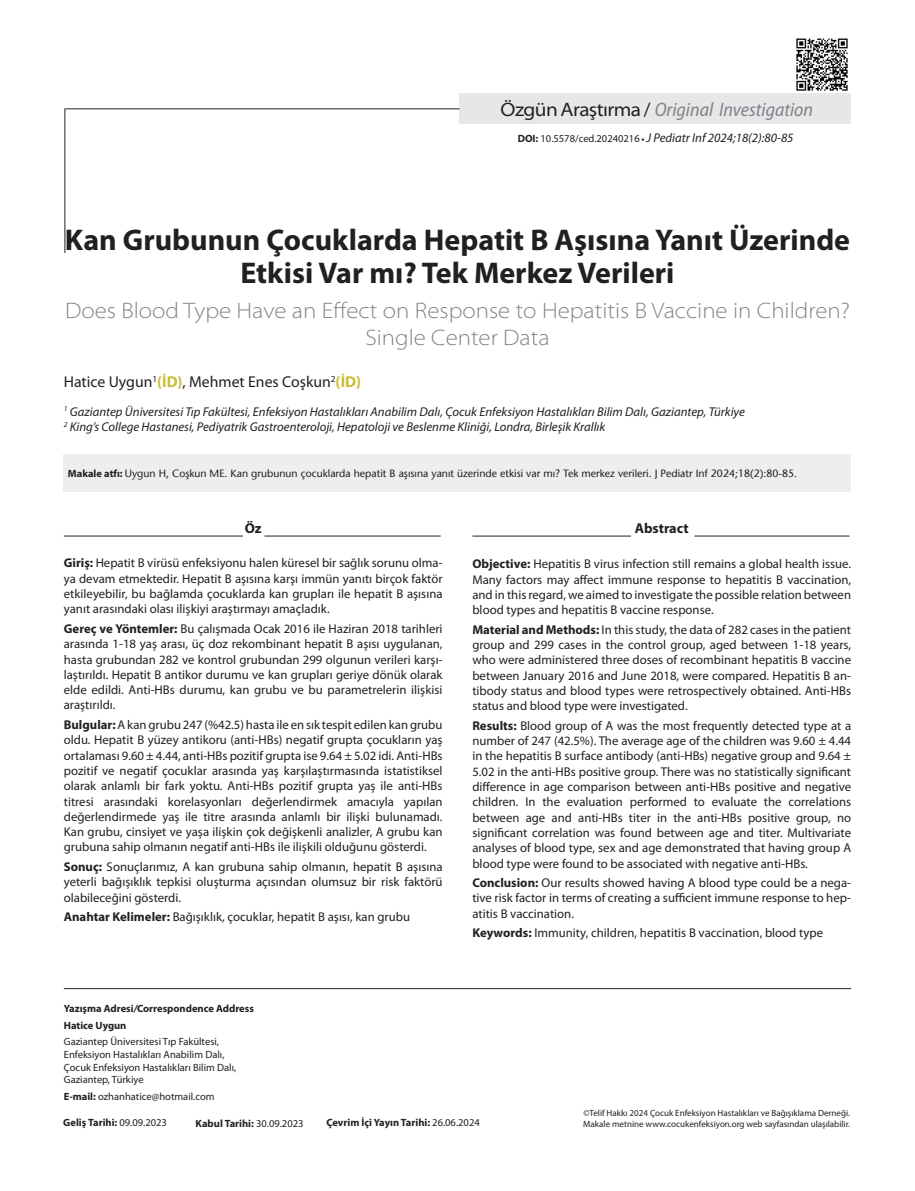
<style>
.page{position:relative;width:915px;height:1191px;background:#fff}
.page>*{position:absolute;margin:0;border:0;box-sizing:border-box;transform-origin:0 0}
.t1{font:700 30px/33px "Myriad Pro";color:#231f20;text-align:center}
.t2{font:300 semi-expanded 22.5px/27px "Myriad Pro";color:#808285;text-align:center}
.t3{font:italic semi-condensed 19.5px "Myriad Pro";color:#808285}
.t4{font:15.75px "Myriad Pro";color:#231f20}
.t5{font:700 14.25px "Myriad Pro";color:#231f20}
.t6{font:12.75px/15.3px "Myriad Pro";color:#231f20;text-align:justify}
.t7{font:italic 12.75px/15.3px "Myriad Pro";color:#231f20}
.t8{font:10.5px/12.6px "Myriad Pro";color:#231f20}
.t9{font:500 10.5px "Stone Sans Std";color:#231f20}
.t10{font:700 10.5px/16.8px "Myriad Pro";color:#231f20}
.t11{font:9px "Myriad Pro";color:#231f20}
.s1{font-style:normal;font-stretch:semi-expanded;color:#231f20}
.s2{font-style:normal;font-stretch:normal;color:#231f20}
.s3{font-weight:700;font-style:normal;font-size:10.5px}
.s4{font-style:normal;font-size:10.5px}
.s5{font-weight:700;font-style:normal;font-size:9px}
.s6{font-weight:700;color:#cabd34}
.s7{font-family:"Myriad Pro";font-weight:700}
.s8{font-weight:700}
.s9{font-style:italic}
.s10{font-weight:400}
</style>
<div class="page">
<img style="left:796px;top:38px;width:52px;height:53px">
<hr style="left:64px;top:988px;width:786px;height:1px;background:#231f20">
<div style="left:459px;top:94px;width:391px;height:30px;background:#e6e7e9"></div>
<hr style="left:64px;top:108px;width:1px;height:145px;background:#231f20">
<hr style="left:65px;top:108px;width:394px;height:1px;background:#231f20">
<hr style="left:64px;top:535px;width:179px;height:1px;background:#231f20">
<hr style="left:264px;top:535px;width:176px;height:1px;background:#231f20">
<hr style="left:472px;top:536px;width:158px;height:1px;background:#231f20">
<hr style="left:694px;top:535px;width:155px;height:1px;background:#231f20">
<div style="left:64px;top:454px;width:786px;height:37px;background:#eeeeef"></div>
<h3 class="t3" style="left:500px;top:99px;width:314px"><span class="s1">ÖzgünAraştırma</span> <span class="s2">/</span> Original Investigation</h3>
<p class="t7" style="left:517px;top:131px;width:277px"><span class="s3">DOI:</span> <span class="s4">10.5578/ced.20240216</span> <span class="s5">•</span> J Pediatr Inf 2024;18(2):80-85</p>
<h1 class="t1" style="left:65px;top:223px;width:786px">Kan Grubunun Çocuklarda Hepatit B Aşısına Yanıt Üzerinde<br>Etkisi Var mı? Tek Merkez Verileri</h1>
<h2 class="t2" style="left:65px;top:297px;width:786px">Does Blood Type Have an Effect on Response to Hepatitis B Vaccine in Children?<br>Single Center Data</h2>
<p class="t4" style="left:64px;top:373px;width:298px">Hatice Uygun<sup>1</sup><span class="s6">(İD)</span>, Mehmet Enes Coşkun<sup>2</sup><span class="s6">(İD)</span></p>
<p class="t7" style="left:64px;top:404px;width:682px"><sup>1</sup> Gaziantep Üniversitesi Tıp Fakültesi, Enfeksiyon Hastalıkları Anabilim Dalı, Çocuk Enfeksiyon Hastalıkları Bilim Dalı, Gaziantep, Türkiye<br><sup>2</sup> King’s College Hastanesi, Pediyatrik Gastroenteroloji, Hepatoloji ve Beslenme Kliniği, Londra, Birleşik Krallık</p>
<p class="t9" style="left:68px;top:467px;width:730px"><span class="s7">Makale atfı:</span> Uygun H, Coşkun ME. Kan grubunun çocuklarda hepatit B aşısına yanıt üzerinde etkisi var mı? Tek merkez verileri. J Pediatr Inf 2024;18(2):80-85.</p>
<p class="t5" style="left:245px;top:520px;width:18px">Öz</p>
<p class="t6" style="left:64px;top:556px;width:380px"><span class="s8">Giriş:</span> Hepatit B virüsü enfeksiyonu halen küresel bir sağlık sorunu olma&shy;ya devam etmektedir. Hepatit B aşısına karşı immün yanıtı birçok faktör etkileyebilir, bu bağlamda çocuklarda kan grupları ile hepatit B aşısına yanıt arasındaki olası ilişkiyi araştırmayı amaçladık.</p>
<p class="t6" style="left:64px;top:621px;width:380px"><span class="s8">Gereç ve Yöntemler:</span> Bu çalışmada Ocak 2016 ile Haziran 2018 tarihleri arasında 1-18 yaş arası, üç doz rekombinant hepatit B aşısı uygulanan, hasta grubundan 282 ve kontrol grubundan 299 olgunun verileri karşı&shy;laştırıldı. Hepatit B antikor durumu ve kan grupları geriye dönük olarak elde edildi. Anti-HBs durumu, kan grubu ve bu parametrelerin ilişkisi araştırıldı.</p>
<p class="t6" style="left:64px;top:717px;width:380px"><span class="s8">Bulgular:</span>A kan grubu 247 (%42.5) hasta ile en sık tespit edilen kan grubu oldu. Hepatit B yüzey antikoru (anti-HBs) negatif grupta çocukların yaş ortalaması 9.60 ± 4.44, anti-HBs pozitif grupta ise 9.64 ± 5.02 idi. Anti-HBs pozitif ve negatif çocuklar arasında yaş karşılaştırmasında istatistiksel olarak anlamlı bir fark yoktu. Anti-HBs pozitif grupta yaş ile anti-HBs titresi arasındaki korelasyonları değerlendirmek amacıyla yapılan değerlendirmede yaş ile titre arasında anlamlı bir ilişki bulunamadı.<br>Kan grubu, cinsiyet ve yaşa ilişkin çok değişkenli analizler, A grubu kan grubuna sahip olmanın negatif anti-HBs ile ilişkili olduğunu gösterdi.</p>
<p class="t6" style="left:64px;top:859px;width:380px"><span class="s8">Sonuç:</span> Sonuçlarımız, A kan grubuna sahip olmanın, hepatit B aşısına yeterli bağışıklık tepkisi oluşturma açısından olumsuz bir risk faktörü olabileceğini gösterdi.</p>
<p class="t6" style="left:64px;top:909px;width:347px"><span class="s8">Anahtar Kelimeler:</span> Bağışıklık, çocuklar, hepatit B aşısı, kan grubu</p>
<p class="t10" style="left:64px;top:1000px;width:191px">Yazışma Adresi<span class="s9">/</span>Correspondence Address<br>Hatice Uygun</p>
<p class="t8" style="left:64px;top:1035px;width:174px">Gaziantep Üniversitesi Tıp Fakültesi, Enfeksiyon Hastalıkları Anabilim Dalı, Çocuk Enfeksiyon Hastalıkları Bilim Dalı, Gaziantep, Türkiye</p>
<p class="t8" style="left:64px;top:1090px;width:152px"><span class="s8">E-mail:</span> ozhanhatice@hotmail.com</p>
<p class="t5" style="left:634px;top:520px;width:55px">Abstract</p>
<p class="t6" style="left:472px;top:556px;width:380px"><span class="s8">Objective:</span> Hepatitis B virus infection still remains a global health issue.<br>Many factors may affect immune response to hepatitis B vaccination, and in this regard, we aimed to investigate the possible relation between blood types and hepatitis B vaccine response.</p>
<p class="t6" style="left:472px;top:622px;width:380px"><span class="s8">Material and Methods:</span> In this study, the data of 282 cases in the patient group and 299 cases in the control group, aged between 1-18 years, who were administered three doses of recombinant hepatitis B vaccine between January 2016 and June 2018, were compared. Hepatitis B an&shy;tibody status and blood types were retrospectively obtained. Anti-HBs status and blood type were investigated.</p>
<p class="t6" style="left:472px;top:718px;width:380px"><span class="s8">Results:</span> Blood group of A was the most frequently detected type at a number of 247 (42.5%). The average age of the children was 9.60 ± 4.44 in the hepatitis B surface antibody (anti-HBs) negative group and 9.64 ± 5.02 in the anti-HBs positive group. There was no statistically significant difference in age comparison between anti-HBs positive and negative children. In the evaluation performed to evaluate the correlations between age and anti-HBs titer in the anti-HBs positive group, no significant correlation was found between age and titer. Multivariate analyses of blood type, sex and age demonstrated that having group A blood type were found to be associated with negative anti-HBs.</p>
<p class="t6" style="left:472px;top:875px;width:380px"><span class="s8">Conclusion:</span> Our results showed having A blood type could be a nega&shy;tive risk factor in terms of creating a sufficient immune response to hep&shy;atitis B vaccination.</p>
<p class="t6" style="left:472px;top:925px;width:352px"><span class="s8">Keywords:</span> Immunity, children, hepatitis B vaccination, blood type</p>
<p class="t10" style="left:63px;top:1114px;width:105px">Geliş Tarihi: <span class="s10">09.09.2023</span></p>
<p class="t10" style="left:195px;top:1114px;width:109px">Kabul Tarihi: <span class="s10">30.09.2023</span></p>
<p class="t11" style="left:583px;top:1108px;width:268px">©Telif Hakkı 2024 Çocuk Enfeksiyon Hastalıkları ve Bağışıklama Derneği.</p>
<p class="t10" style="left:326px;top:1114px;width:155px">Çevrim İçi Yayın Tarihi: <span class="s10">26.06.2024</span></p>
<p class="t11" style="left:583px;top:1119px;width:268px">Makale metnine www.cocukenfeksiyon.org web sayfasından ulaşılabilir.</p>
</div>
